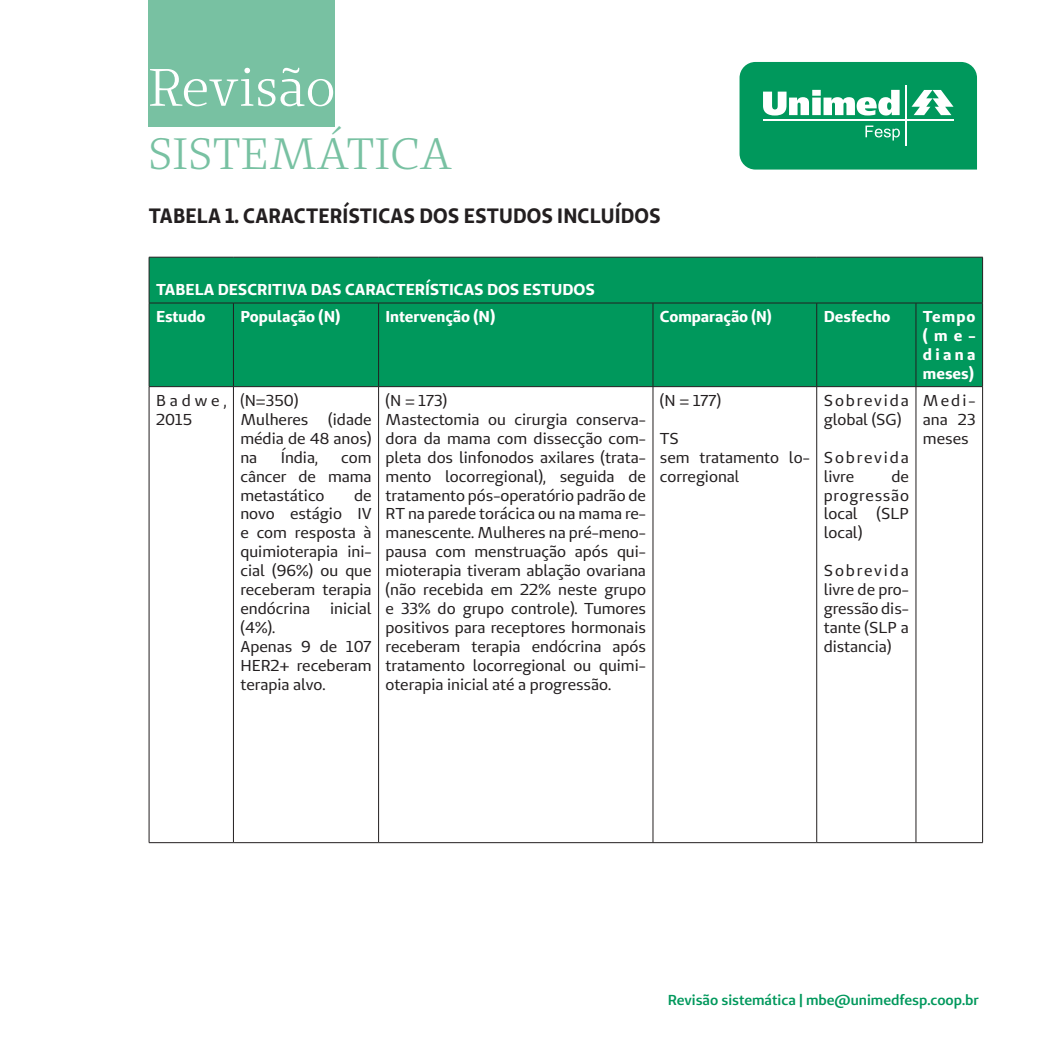
<style>
.page{position:relative;width:1042px;height:1042px;background:#fff}
.page>*{position:absolute;margin:0;border:0;box-sizing:border-box;transform-origin:0 0}
.t1{font:52.5px "Unimed Serif";color:#fff}
.t2{font:43.75px "Unimed Serif";letter-spacing:.01em;color:#78c1a2}
.Texto{font:700 20.82px "Unimed Sans";letter-spacing:.01em;color:#231f20;scale:.93 1}
.Referências{font:15.75px/18.9px "Unimed Sans";color:#231f20;text-align:justify}
.Referências-2{font:700 15.75px/18.9px "Unimed Sans";color:#fff;text-align:justify}
.Referências-3{font:15.75px/18.9px "Unimed Sans";letter-spacing:.11em;color:#231f20}
.Referências-4{font:15.75px/18.9px "Unimed Sans";letter-spacing:.115em;color:#231f20}
.Referências-5{font:15.75px/18.9px "Unimed Sans";letter-spacing:.24em;color:#231f20}
.Referências-6{font:15.75px "Unimed Sans";color:#231f20;scale:.93 1}
.t3{font:600 14.35px "Unimed Sans";color:#00985c}
</style>
<div class="page">
<div style="left:148px;top:0;width:186px;height:127px;background:#78c1a2"></div>
<svg style="left:739px;top:62px;width:238px;height:108px;background:#24a673"></svg>
<div style="left:150px;top:258px;width:832px;height:128px;background:#00985c"></div>
<hr style="left:149px;top:257px;width:84px;height:1px;background:#231f20">
<hr style="left:149px;top:257px;width:1px;height:46px;background:#231f20">
<hr style="left:233px;top:257px;width:145px;height:1px;background:#231f20">
<hr style="left:378px;top:257px;width:275px;height:1px;background:#231f20">
<hr style="left:653px;top:257px;width:164px;height:1px;background:#231f20">
<hr style="left:817px;top:257px;width:99px;height:1px;background:#231f20">
<hr style="left:916px;top:257px;width:67px;height:1px;background:#231f20">
<hr style="left:982px;top:257px;width:1px;height:46px;background:#231f20">
<hr style="left:149px;top:303px;width:84px;height:1px;background:#231f20">
<hr style="left:149px;top:303px;width:1px;height:83px;background:#231f20">
<hr style="left:233px;top:303px;width:145px;height:1px;background:#231f20">
<hr style="left:233px;top:303px;width:1px;height:83px;background:#231f20">
<hr style="left:378px;top:303px;width:275px;height:1px;background:#231f20">
<hr style="left:378px;top:303px;width:1px;height:83px;background:#231f20">
<hr style="left:653px;top:303px;width:164px;height:1px;background:#231f20">
<hr style="left:653px;top:303px;width:1px;height:83px;background:#231f20">
<hr style="left:817px;top:303px;width:99px;height:1px;background:#231f20">
<hr style="left:816px;top:303px;width:1px;height:83px;background:#231f20">
<hr style="left:916px;top:303px;width:67px;height:1px;background:#231f20">
<hr style="left:915px;top:303px;width:1px;height:83px;background:#231f20">
<hr style="left:982px;top:303px;width:1px;height:83px;background:#231f20">
<hr style="left:149px;top:386px;width:84px;height:1px;background:#231f20">
<hr style="left:149px;top:387px;width:1px;height:455px;background:#231f20">
<hr style="left:233px;top:386px;width:145px;height:1px;background:#231f20">
<hr style="left:233px;top:387px;width:1px;height:455px;background:#231f20">
<hr style="left:378px;top:386px;width:275px;height:1px;background:#231f20">
<hr style="left:378px;top:387px;width:1px;height:455px;background:#231f20">
<hr style="left:653px;top:386px;width:164px;height:1px;background:#231f20">
<hr style="left:653px;top:387px;width:1px;height:455px;background:#231f20">
<hr style="left:817px;top:386px;width:99px;height:1px;background:#231f20">
<hr style="left:816px;top:387px;width:1px;height:455px;background:#231f20">
<hr style="left:916px;top:386px;width:67px;height:1px;background:#231f20">
<hr style="left:915px;top:387px;width:1px;height:455px;background:#231f20">
<hr style="left:982px;top:387px;width:1px;height:455px;background:#231f20">
<hr style="left:149px;top:842px;width:84px;height:1px;background:#231f20">
<hr style="left:233px;top:842px;width:145px;height:1px;background:#231f20">
<hr style="left:378px;top:842px;width:275px;height:1px;background:#231f20">
<hr style="left:653px;top:842px;width:164px;height:1px;background:#231f20">
<hr style="left:817px;top:842px;width:99px;height:1px;background:#231f20">
<hr style="left:916px;top:842px;width:67px;height:1px;background:#231f20">
<h1 class="t1" style="left:148px;top:54px;width:189px">Revisão</h1>
<h2 class="t2" style="left:148px;top:126px;width:305px">SISTEMÁTICA</h2>
<p class="Texto" style="left:149px;top:202px;width:552px">TABELA 1. CARACTERÍSTICAS DOS ESTUDOS INCLUÍDOS</p>
<p class="Referências-2" style="left:156px;top:280px;width:440px">TABELA DESCRITIVA DAS CARACTERÍSTICAS DOS ESTUDOS</p>
<p class="Referências-2" style="left:156px;top:307px;width:51px">Estudo</p>
<p class="Referências-2" style="left:240px;top:307px;width:101px">População (N)</p>
<p class="Referências-2" style="left:385px;top:307px;width:111px">Intervenção (N)</p>
<p class="Referências-2" style="left:660px;top:307px;width:113px">Comparação (N)</p>
<p class="Referências-2" style="left:824px;top:307px;width:68px">Desfecho</p>
<p class="Referências-2" style="left:923px;top:307px;width:54px">Tempo (me&shy;diana meses)</p>
<p class="Referências-5" style="left:156px;top:391px;width:72px">Badwe,<br>2015</p>
<p class="Referências-6" style="left:240px;top:390px;width:64px">(N=350)</p>
<p class="Referências" style="left:385px;top:391px;width:63px">(N = 173)</p>
<p class="Referências" style="left:385px;top:410px;width:262px">Mastectomia ou cirurgia conserva&shy;dora da mama com dissecção com&shy;pleta dos linfonodos axilares (trata&shy;mento locorregional), seguida de tratamento pós-operatório padrão de RT na parede torácica ou na mama re&shy;manescente. Mulheres na pré-meno&shy;pausa com menstruação após qui&shy;mioterapia tiveram ablação ovariana (não recebida em 22% neste grupo e 33% do grupo controle). Tumores positivos para receptores hormonais receberam terapia endócrina após tratamento locorregional ou quimi&shy;oterapia inicial até a progressão.</p>
<p class="Referências" style="left:660px;top:391px;width:62px">(N = 177)</p>
<p class="Referências" style="left:660px;top:429px;width:20px">TS</p>
<p class="Referências" style="left:660px;top:447px;width:151px">sem tratamento lo&shy;corregional</p>
<p class="Referências-3" style="left:824px;top:391px;width:87px">Sobrevida global (SG)</p>
<p class="Referências-4" style="left:824px;top:447px;width:87px">Sobrevida livre</p>
<p class="Referências" style="left:923px;top:391px;width:54px">Medi&shy;ana 23 meses</p>
<p class="Referências" style="left:240px;top:410px;width:133px;text-indent:88px">(idade média de 48 anos) na</p>
<p class="Referências" style="left:240px;top:410px;width:70px">Mulheres</p>
<p class="Referências" style="left:281px;top:447px;width:39px">Índia,</p>
<p class="Referências" style="left:240px;top:447px;width:133px;text-indent:101px">com câncer de mama metastático</p>
<p class="Referências" style="left:824px;top:466px;width:87px;text-indent:68px">de progressão local (SLP local)</p>
<p class="Referências" style="left:824px;top:561px;width:87px">Sobrevida livre de pro&shy;gressão dis&shy;tante (SLP a distancia)</p>
<p class="Referências" style="left:240px;top:485px;width:133px;text-indent:114px">de novo estágio IV e com resposta à quimioterapia ini&shy;cial (96%) ou que receberam terapia endócrina</p>
<p class="Referências" style="left:330px;top:599px;width:43px">inicial</p>
<p class="Referências" style="left:240px;top:618px;width:36px">(4%).</p>
<p class="Referências" style="left:240px;top:636px;width:133px">Apenas 9 de 107<br>HER2+ receberam terapia alvo.</p>
<p class="t3" style="left:668px;top:990px;width:313px">Revisão sistemática | mbe@unimedfesp.coop.br</p>
</div>
